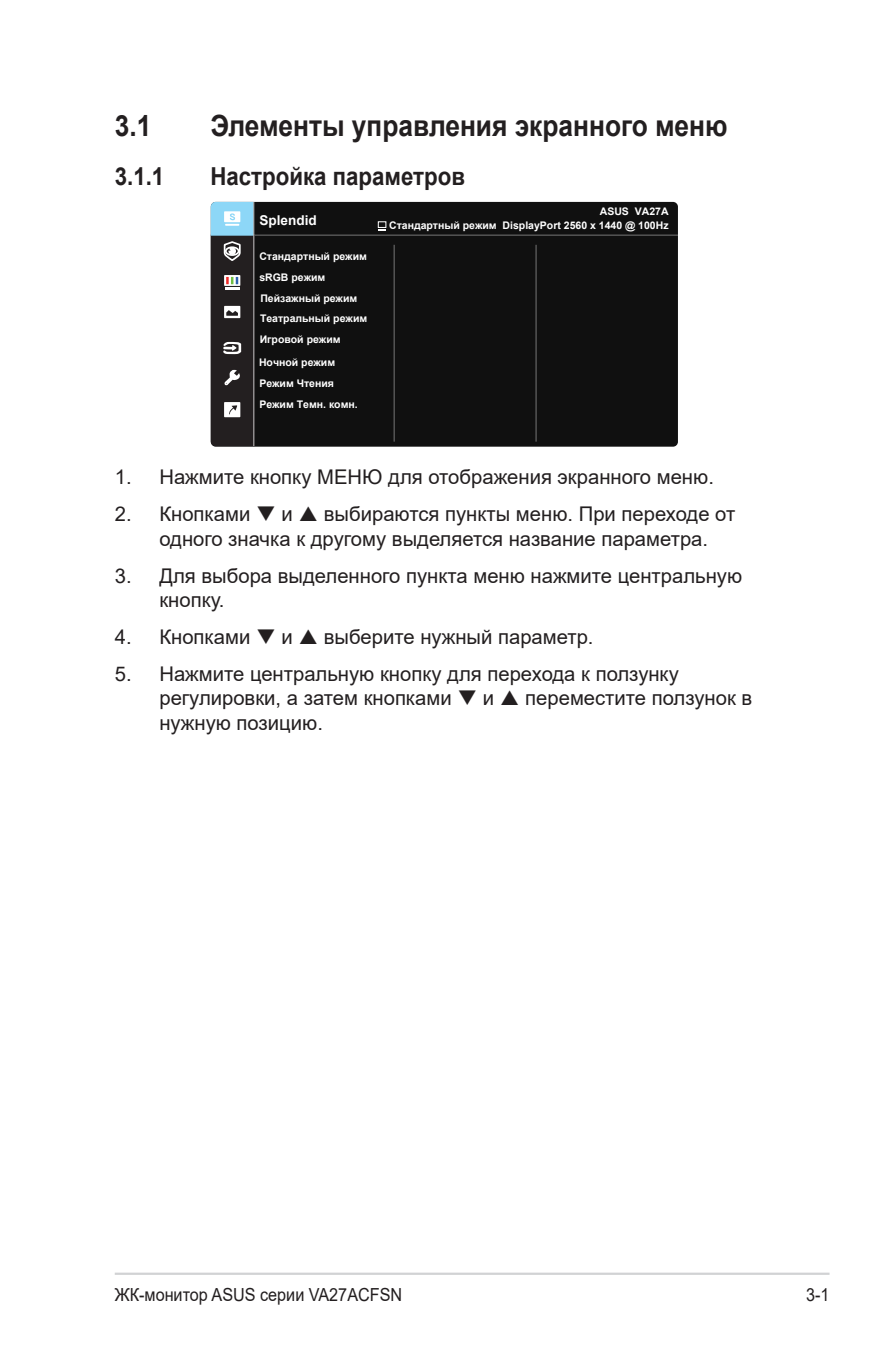
<style>
.page{position:relative;width:893px;height:1346px;background:#fff}
.page>*{position:absolute;margin:0;border:0;box-sizing:border-box;transform-origin:0 0}
.Heading_1{font:700 29.25px "Arial";color:#231f20;scale:.9 1}
.Heading_2{font:700 24.75px "Arial";color:#231f20;scale:.9 1}
.t1{font:20.25px/24.3px "Arial";color:#231f20}
.t2{font:18px "Arial";color:#231f20;scale:.9 1}
.t3{font:700 13.5px "Arial";color:#fff}
.t4{font:700 10.58px/21.4px "Arial";color:#fff}
</style>
<div class="page">
<hr style="left:115px;top:1272px;width:714px;height:3px;background:#d1d2d4">
<div style="left:211px;top:202px;width:467px;height:245px;background:#101010;border-radius:5px"></div>
<hr style="left:211px;top:234px;width:467px;height:2px;background:#fff">
<hr style="left:393px;top:245px;width:2px;height:197px;background:#fff">
<hr style="left:535px;top:245px;width:2px;height:197px;background:#fff">
<div style="left:378px;top:221px;width:8px;height:7px;border:1px solid #fff"></div>
<svg style="left:211px;top:202px;width:44px;height:244px;background:#4b5155"></svg>
<p class="Heading_1" style="left:115px;top:105px;width:42px">3.1</p>
<p class="Heading_1" style="left:210px;top:105px;width:576px">Элементы управления экранного меню</p>
<p class="Heading_2" style="left:115px;top:159px;width:57px">3.1.1</p>
<p class="Heading_2" style="left:210px;top:159px;width:284px">Настройка параметров</p>
<p class="t3" style="left:259px;top:211px;width:59px">Splendid</p>
<p class="t4" style="left:259px;top:246px;width:109px">Стандартный режим</p>
<p class="t4" style="left:259px;top:267px;width:68px">sRGB режим</p>
<p class="t4" style="left:260px;top:287px;width:98px">Пейзажный режим</p>
<p class="t4" style="left:260px;top:308px;width:109px">Театральный режим<br>Игровой режим</p>
<p class="t4" style="left:259px;top:352px;width:78px">Ночной режим</p>
<p class="t4" style="left:259px;top:372px;width:100px">Режим Чтения<br>Режим Темн. комн.</p>
<p class="t4" style="left:600px;top:201px;width:70px">ASUS VA27A</p>
<p class="t4" style="left:389px;top:215px;width:281px">Стандартный режим DisplayPort 2560 x 1440 @ 100Hz</p>
<p class="t1" style="left:115px;top:465px;width:601px">1. Нажмите кнопку МЕНЮ для отображения экранного меню.</p>
<p class="t1" style="left:115px;top:502px;width:180px">2. Кнопками ❑ и</p>
<p class="t1" style="left:159px;top:502px;width:577px;text-indent:164px">выбираются пункты меню. При переходе от одного значка к другому выделяется название параметра.</p>
<p class="t1" style="left:159px;top:563px;width:584px;text-indent:-45px">3. Для выбора выделенного пункта меню нажмите центральную кнопку.</p>
<p class="t1" style="left:115px;top:625px;width:180px">4. Кнопками ❑ и</p>
<p class="t1" style="left:324px;top:625px;width:271px">выберите нужный параметр.</p>
<p class="t1" style="left:159px;top:662px;width:521px;text-indent:-45px">5. Нажмите центральную кнопку для перехода к ползунку регулировки, а затем кнопками ❑ и</p>
<p class="t1" style="left:525px;top:686px;width:229px">переместите ползунок в</p>
<p class="t1" style="left:159px;top:710px;width:165px">нужную позицию.</p>
<p class="t2" style="left:115px;top:1282px;width:321px">ЖК-монитор ASUS серии VA27ACFSN</p>
<p class="t2" style="left:806px;top:1282px;width:28px">3-1</p>
</div>
